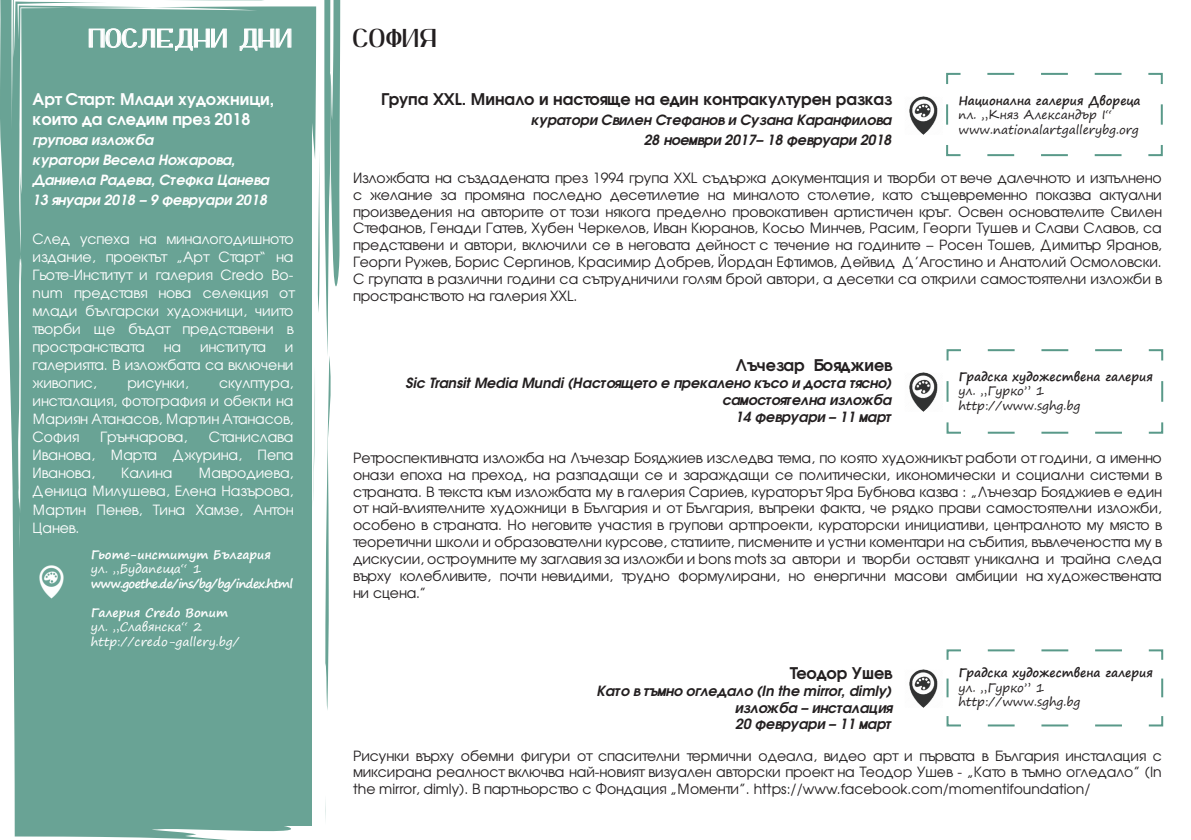
<style>
.page{position:relative;width:1191px;height:840px;background:#fff}
.page>*{position:absolute;margin:0;border:0;box-sizing:border-box;transform-origin:0 0}
.t1{font:24px "Yiggivoo Unicode";color:#fff}
.t2{font:24px "Yiggivoo Unicode";color:#231f20}
.t3{font:700 16px "Te X Gyre Adventor";color:#231f20}
.t4{font:700 16px/20px "Te X Gyre Adventor";color:#fff}
.t5{font:14px/16.8px "Te X Gyre Adventor";color:#231f20;text-align:justify}
.t6{font:14px/18px "Te X Gyre Adventor";color:#fff;text-align:justify}
.t7{font:italic 700 14px/16.8px "Te X Gyre Adventor";color:#231f20;text-align:right}
.t8{font:italic 700 14px/20px "Te X Gyre Adventor";color:#fff}
.t9{font:12px/14.4px "Segoe Print";color:#231f20}
.t10{font:700 12px "Segoe Print";color:#231f20}
.t11{font:12px/14.4px "Segoe Print";color:#fff}
.t12{font:700 12px "Segoe Print";color:#fff}
.t13{font:700 12px "Segoe Print";letter-spacing:-.06em;color:#fff}
</style>
<div class="page">
<svg style="left:0;top:0;width:340px;height:839px;background:#7caea2"></svg>
<svg style="left:41px;top:357px;width:3px;height:76px"></svg>
<svg style="left:43px;top:258px;width:3px;height:92px"></svg>
<svg style="left:311px;top:108px;width:1px;height:47px"></svg>
<svg style="left:308px;top:320px;width:7px;height:219px"></svg>
<svg style="left:285px;top:150px;width:1px;height:40px"></svg>
<svg style="left:300px;top:14px;width:10px;height:12px"></svg>
<svg style="left:283px;top:264px;width:2px;height:30px"></svg>
<svg style="left:283px;top:440px;width:1px;height:48px"></svg>
<svg style="left:49px;top:28px;width:243px;height:31px;background:#80b1a5"></svg>
<img style="left:33px;top:554px;width:38px;height:44px">
<img style="left:909px;top:96px;width:29px;height:39px">
<img style="left:909px;top:372px;width:29px;height:39px">
<img style="left:909px;top:669px;width:29px;height:38px">
<svg style="left:946px;top:72px;width:217px;height:85px"></svg>
<svg style="left:946px;top:649px;width:218px;height:78px"></svg>
<svg style="left:946px;top:349px;width:218px;height:85px"></svg>
<h1 class="t1" style="left:89px;top:20px;width:206px">ПОСЛЕДНИ ДНИ</h1>
<h1 class="t2" style="left:353px;top:20px;width:86px">СОФИЯ</h1>
<p class="t4" style="left:33px;top:87px;width:243px">Арт Старт: Млади художници, които да следим през 2018</p>
<p class="t8" style="left:33px;top:128px;width:238px">групова изложба<br>куратори Весела Ножарова,<br>Даниела Радева, Стефка Цанева<br>13 януари 2018 – 9 февруари 2018</p>
<p class="t6" style="left:33px;top:229px;width:262px">След успеха на миналогодишното издание, проектът „Арт Старт“ на Гьоте-Институт и галерия Credo Bo&shy;num представя нова селекция от млади български художници, чиито творби ще бъдат представени в пространствата</p>
<p class="t6" style="left:164px;top:337px;width:19px">на</p>
<p class="t6" style="left:200px;top:337px;width:67px">института</p>
<p class="t6" style="left:33px;top:337px;width:262px;text-indent:252px">и галерията. В изложбата са включени живопис,</p>
<p class="t6" style="left:33px;top:373px;width:262px;text-indent:187px">скулптура, инсталация, фотография и обекти на Мариян Атанасов, Мартин Атанасов, София</p>
<p class="t6" style="left:127px;top:373px;width:63px">рисунки,</p>
<p class="t6" style="left:33px;top:427px;width:262px;text-indent:176px">Станислава Иванова, Марта Джурина, Пепа Иванова,</p>
<p class="t6" style="left:100px;top:427px;width:89px">Грънчарова,</p>
<p class="t6" style="left:33px;top:463px;width:262px;text-indent:166px">Мавродиева, Деница Милушева, Елена Назърова, Мартин Пенев, Тина Хамзе, Антон Цанев.</p>
<p class="t12" style="left:91px;top:543px;width:182px">Гьоте-институт България</p>
<p class="t11" style="left:91px;top:561px;width:112px">ул. „Будапеща“ 1</p>
<p class="t13" style="left:91px;top:572px;width:204px">www.goethe.de/ins/bg/bg/index.html</p>
<p class="t12" style="left:91px;top:601px;width:139px">Галерия Credo Bonum</p>
<p class="t11" style="left:91px;top:619px;width:150px">ул. „Славянска“ 2 http://credo-gallery.bg/</p>
<p class="t6" style="left:121px;top:463px;width:53px">Калина</p>
<p class="t3" style="left:381px;top:85px;width:512px">Група XXL. Минало и настояще на един контракултурен разказ</p>
<p class="t7" style="left:531px;top:108px;width:362px;line-height:20px">куратори Свилен Стефанов и Сузана Каранфилова<br>28 ноември 2017– 18 февруари 2018</p>
<p class="t10" style="left:958px;top:89px;width:184px">Национална галерия Двореца</p>
<p class="t9" style="left:958px;top:107px;width:182px">пл. „Княз Александър I“ www.nationalartgallerybg.org</p>
<p class="t5" style="left:353px;top:168px;width:810px">Изложбата на създадената през 1994 група XXL съдържа документация и творби от вече далечното и изпълнено с желание за промяна последно десетилетие на миналото столетие, като същевременно показва актуални произведения на авторите от този някога пределно провокативен артистичен кръг. Освен основателите Свилен Стефанов, Генади Гатев, Хубен Черкелов, Иван Кюранов, Косьо Минчев, Расим, Георги Тушев и Слави Славов, са представени и автори, включили се в неговата дейност с течение на годините – Росен Тошев, Димитър Яранов, Георги Ружев, Борис Сергинов, Красимир Добрев, Йордан Ефтимов, Дейвид Д’Агостино и Анатолий Осмоловски.<br>С групата в различни години са сътрудничили голям брой автори, а десетки са открили самостоятелни изложби в пространството на галерия XXL.</p>
<p class="t3" style="left:736px;top:351px;width:157px">Лъчезар Бояджиев</p>
<p class="t7" style="left:406px;top:373px;width:487px">Sic Transit Media Mundi (Настоящето е прекалено късо и доста тясно) самостоятелна изложба<br>14 февруари – 11 март</p>
<p class="t10" style="left:958px;top:365px;width:196px">Градска художествена галерия</p>
<p class="t9" style="left:958px;top:383px;width:123px">ул. „Гурко” 1 http://www.sghg.bg</p>
<p class="t5" style="left:353px;top:448px;width:810px">Ретроспективната изложба на Лъчeзар Бояджиев изследва тема, по която художникът работи от години, а именно онази епоха на преход, на разпадащи се и зараждащи се политически, икономически и социални системи в страната. В текста към изложбата му в галерия Сариев, кураторът Яра Бубнова казва : „Лъчeзар Бояджиев е един от най-влиятелните художници в България и от България, въпреки факта, че рядко прави самостоятелни изложби, особено в страната. Но неговите участия в групови артпроекти, кураторски инициативи, централното му място в теоретични школи и образователни курсове, статиите, писмените и устни коментари на събития, въвлечеността му в дискусии, остроумните му заглавия за изложби и bons mots за автори и творби оставят уникална и трайна следа върху колебливите, почти невидими, трудно формулирани, но енергични масови амбиции на художествената ни сцена.”</p>
<p class="t10" style="left:958px;top:661px;width:196px">Градска художествена галерия</p>
<p class="t9" style="left:958px;top:679px;width:123px">ул. „Гурко” 1 http://www.sghg.bg</p>
<p class="t5" style="left:353px;top:745px;width:810px">Рисунки върху обемни фигури от спасителни термични одеала, видео арт и първата в България инсталация с миксирана реалност включва най-новият визуален авторски проект на Теодор Ушев - „Като в тъмно огледало” (In the mirror, dimly). В партньорство с Фондация „Моменти”. https://www.facebook.com/momentifoundation/</p>
<p class="t3" style="left:789px;top:658px;width:104px">Теодор Ушев</p>
<p class="t7" style="left:735px;top:680px;width:158px;text-align:justify;text-indent:-138px">Като в тъмно огледало (In the mirror, dimly) изложба – инсталация 20 февруари – 11 март</p>
</div>
